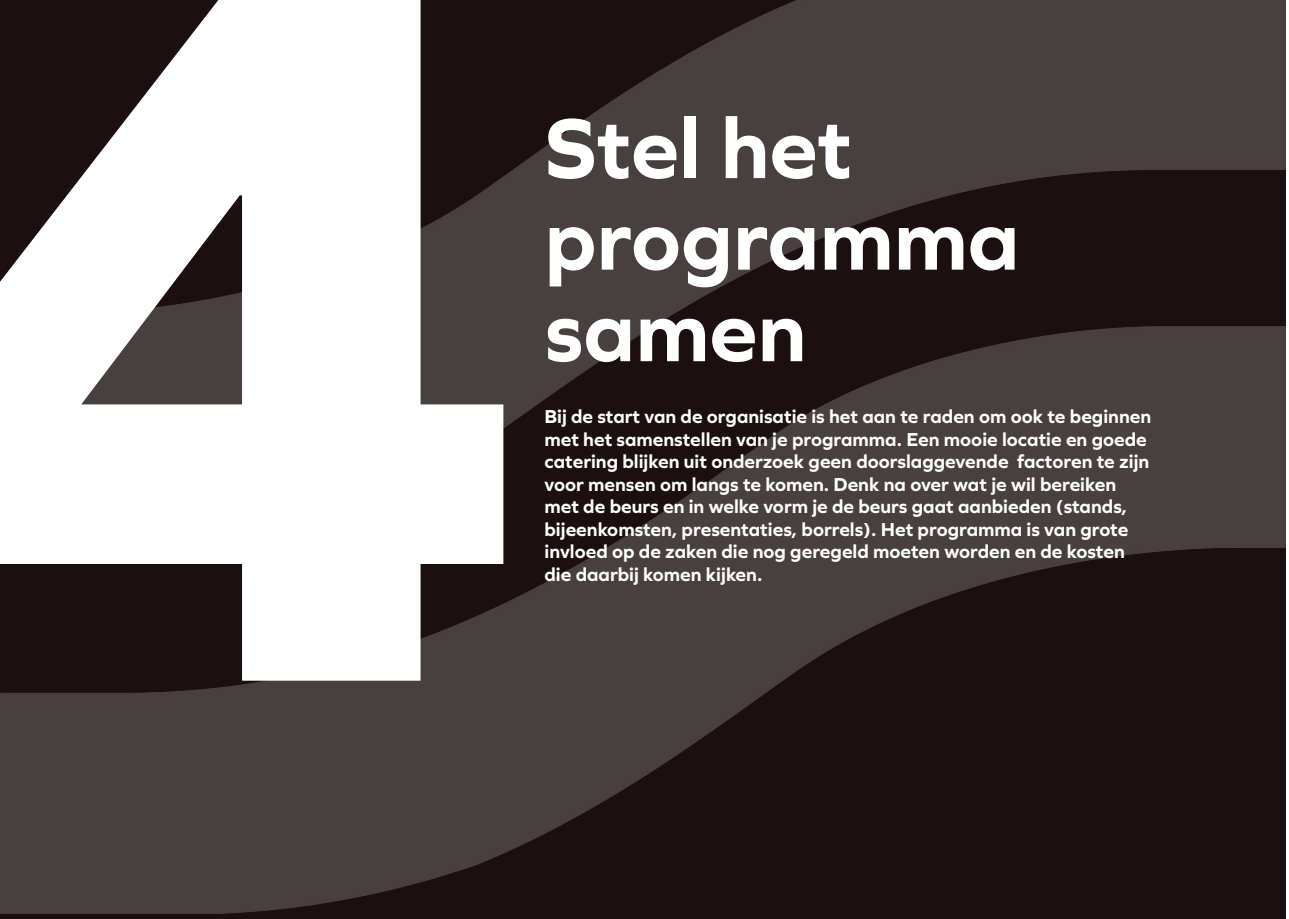
<style>
.page{position:relative;width:1289px;height:919px;background:#fff}
.page>*{position:absolute;margin:0;border:0;box-sizing:border-box;transform-origin:0 0}
.t1{font:800 1050px "Graphie";color:#fff}
.t2{font:700 88.5px/91.5px "Graphie";color:#fff}
.Broodtekst{font:700 19.5px/22.5px "Graphie";color:#fff}
</style>
<div class="page">
<img style="left:0;top:0;width:1286px;height:913px">
<p class="t1" style="left:-147px;top:-292px;width:684px">4</p>
<p class="t2" style="left:544px;top:101px;width:309px">Stel het</p>
<p class="t2" style="left:544px;top:192px;width:476px">programma samen</p>
<p class="Broodtekst" style="left:544px;top:405px;width:608px">Bij de start van de organisatie is het aan te raden om ook te beginnen met het samenstellen van je programma. Een mooie locatie en goede catering blijken uit onderzoek geen doorslaggevende factoren te zijn voor mensen om langs te komen. Denk na over wat je wil bereiken met de beurs en in welke vorm je de beurs gaat aanbieden (stands, bijeenkomsten, presentaties, borrels). Het programma is van grote invloed op de zaken die nog geregeld moeten worden en de kosten die daarbij komen kijken.</p>
</div>
